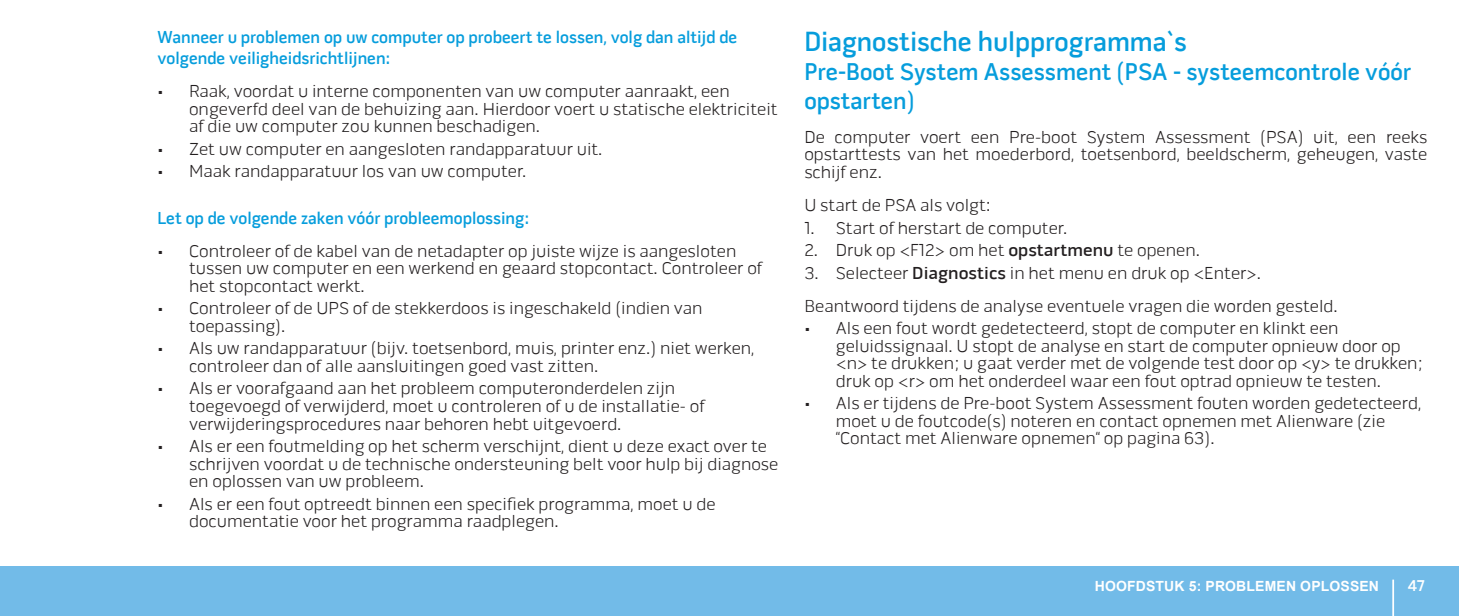
<style>
.page{position:relative;width:1459px;height:616px;background:#fff}
.page>*{position:absolute;margin:0;border:0;box-sizing:border-box;transform-origin:0 0}
.t1{font:600 28px "Pill Gothic 600 mg";color:#069ddc}
.t2{font:600 24.5px/29.4px "Pill Gothic 600 mg";color:#069ddc}
.t3{font:300 17.5px/17.5px "Pill Alt 600 mg";color:#231f20}
.t4{font:600 17.5px/21px "Pill Gothic 600 mg";color:#069ddc}
.t5{font:500 15.75px "Pill Alt 600 mg";color:#fff}
.t6{font:700 14px "Arial";letter-spacing:.01em;color:#fff}
.s1{font-weight:500}
</style>
<div class="page">
<div style="left:0;top:566px;width:1458px;height:49px;background:#72bbe8"></div>
<hr style="left:1392px;top:579px;width:2px;height:36px;background:#fff">
<p class="t4" style="left:158px;top:27px;width:581px">Wanneer u problemen op uw computer op probeert te lossen, volg dan altijd de volgende veiligheidsrichtlijnen:</p>
<p class="t3" style="left:189px;top:83px;width:590px;text-indent:-32px">• Raak, voordat u interne componenten van uw computer aanraakt, een ongeverfd deel van de behuizing aan. Hierdoor voert u statische elektriciteit af die uw computer zou kunnen beschadigen.</p>
<p class="t3" style="left:158px;top:140px;width:446px">• Zet uw computer en aangesloten randapparatuur uit.</p>
<p class="t3" style="left:158px;top:163px;width:370px">• Maak randapparatuur los van uw computer.</p>
<p class="t4" style="left:158px;top:207px;width:373px">Let op de volgende zaken vóór probleemoplossing:</p>
<p class="t3" style="left:189px;top:242px;width:574px;text-indent:-32px">• Controleer of de kabel van de netadapter op juiste wijze is aangesloten tussen uw computer en een werkend en geaard stopcontact. Controleer of het stopcontact werkt.</p>
<p class="t3" style="left:189px;top:299px;width:515px;text-indent:-32px">• Controleer of de UPS of de stekkerdoos is ingeschakeld (indien van toepassing).</p>
<p class="t3" style="left:189px;top:339px;width:567px;text-indent:-32px">• Als uw randapparatuur (bijv. toetsenbord, muis, printer enz.) niet werken, controleer dan of alle aansluitingen goed vast zitten.</p>
<p class="t3" style="left:189px;top:379px;width:517px;text-indent:-32px">• Als er voorafgaand aan het probleem computeronderdelen zijn toegevoegd of verwijderd, moet u controleren of u de installatie- of verwijderingsprocedures naar behoren hebt uitgevoerd.</p>
<p class="t3" style="left:189px;top:437px;width:591px;text-indent:-32px">• Als er een foutmelding op het scherm verschijnt, dient u deze exact over te schrijven voordat u de technische ondersteuning belt voor hulp bij diagnose en oplossen van uw probleem.</p>
<p class="t3" style="left:189px;top:494px;width:528px;text-indent:-32px">• Als er een fout optreedt binnen een specifiek programma, moet u de documentatie voor het programma raadplegen.</p>
<h1 class="t1" style="left:804px;top:24px;width:384px">Diagnostische hulpprogramma`s</h1>
<h2 class="t2" style="left:804px;top:57px;width:608px">Pre-Boot System Assessment (PSA - systeemcontrole vóór opstarten)</h2>
<p class="t3" style="left:804px;top:128px;width:624px;text-align:justify">De computer voert een Pre-boot System Assessment (PSA) uit, een reeks opstarttests van het moederbord, toetsenbord, beeldscherm, geheugen, vaste schijf enz.</p>
<p class="t3" style="left:804px;top:196px;width:188px">U start de PSA als volgt:</p>
<p class="t3" style="left:804px;top:219px;width:264px">1. Start of herstart de computer.</p>
<p class="t3" style="left:804px;top:241px;width:397px">2. Druk op &lt;F12&gt; om het <span class="s1">opstartmenu</span> te openen.</p>
<p class="t3" style="left:804px;top:256px;width:535px;line-height:33.2px">3. Selecteer <span class="s1">Diagnostics</span> in het menu en druk op &lt;Enter&gt;.<br>Beantwoord tijdens de analyse eventuele vragen die worden gesteld.</p>
<p class="t3" style="left:836px;top:319px;width:588px;text-indent:-32px">• Als een fout wordt gedetecteerd, stopt de computer en klinkt een geluidssignaal. U stopt de analyse en start de computer opnieuw door op &lt;n&gt; te drukken; u gaat verder met de volgende test door op &lt;y&gt; te drukken; druk op &lt;r&gt; om het onderdeel waar een fout optrad opnieuw te testen.</p>
<p class="t3" style="left:836px;top:394px;width:587px;text-indent:-32px">• Als er tijdens de Pre-boot System Assessment fouten worden gedetecteerd, moet u de foutcode(s) noteren en contact opnemen met Alienware (zie “Contact met Alienware opnemen“ op pagina 63).</p>
<p class="t6" style="left:1094px;top:576px;width:286px">HOOFDSTUK 5: PROBLEMEN OPLOSSEN</p>
<p class="t5" style="left:1407px;top:576px;width:18px">47</p>
</div>
